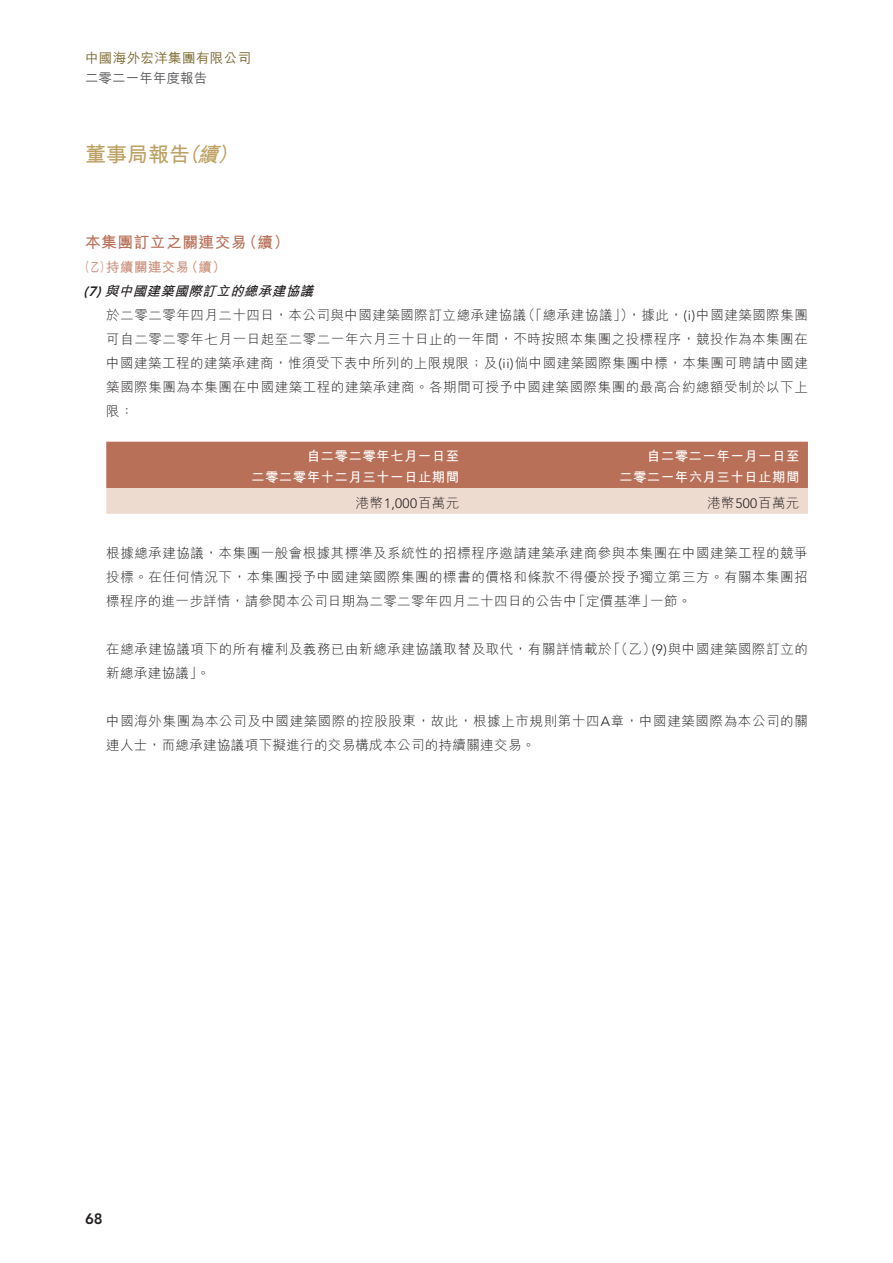
<style>
.page{position:relative;width:893px;height:1263px;background:#fff}
.page>*{position:absolute;margin:0;border:0;box-sizing:border-box;transform-origin:0 0}
.t1{font:700 21px "M Hei HK";color:#bda164}
.t2{font:700 15.75px "M Hei HK";letter-spacing:.03em;color:#b87059}
.t3{font:800 15px "Avenir LT Std";color:#231f20}
.t4{font:300 13.5px/24px "M Hei HK";letter-spacing:.04em;color:#231f20}
.t5{font:700 13.5px/21px "M Hei HK";letter-spacing:.03em;color:#fff;text-align:right}
.t6{font:italic 700 13.5px "M Hei HK";color:#231f20}
.t7{font:500 13.5px "M Hei HK";letter-spacing:.03em;color:#7b6931}
.t8{font:700 13.5px "M Hei HK";letter-spacing:.03em;color:#ca937e;scale:.7 1}
.t9{font:500 13.5px "M Hei HK";letter-spacing:.01em;color:#57585a}
.s1{font-style:italic}
.s2{font-family:"Avenir LT Std";font-weight:800}
.s3{font-family:"Avenir LT Std"}
</style>
<div class="page">
<svg style="left:106px;top:442px;width:702px;height:72px;background:#cb9784"></svg>
<p class="t7" style="left:85px;top:48px;width:168px">中國海外宏洋集團有限公司</p>
<p class="t9" style="left:85px;top:68px;width:124px">二零二一年年度報告</p>
<h1 class="t1" style="left:85px;top:139px;width:159px">董事局報告<span class="s1">（續）</span></h1>
<p class="t2" style="left:85px;top:231px;width:206px">本集團訂立之關連交易（續）</p>
<p class="t8" style="left:80px;top:257px;width:210px">（乙）持續關連交易（續）</p>
<p class="t6" style="left:84px;top:281px;width:236px"><span class="s2">(7)</span>與中國建築國際訂立的總承建協議</p>
<p class="t4" style="left:106px;top:303px;width:703px">於二零二零年四月二十四日，本公司與中國建築國際訂立總承建協議（「總承建協議」），據此，<span class="s3">(i)</span>中國建築國際集團</p>
<p class="t4" style="left:106px;top:327px;width:703px">可自二零二零年七月一日起至二零二一年六月三十日止的一年間，不時按照本集團之投標程序，競投作為本集團在</p>
<p class="t4" style="left:106px;top:351px;width:703px">中國建築工程的建築承建商，惟須受下表中所列的上限規限；及<span class="s3">(ii)</span>倘中國建築國際集團中標，本集團可聘請中國建</p>
<p class="t4" style="left:106px;top:375px;width:703px">築國際集團為本集團在中國建築工程的建築承建商。各期間可授予中國建築國際集團的最高合約總額受制於以下上</p>
<p class="t4" style="left:106px;top:399px;width:29px">限：</p>
<p class="t5" style="left:251px;top:444px;width:210px">自二零二零年七月一日至<br>二零二零年十二月三十一日止期間</p>
<p class="t5" style="left:619px;top:444px;width:182px">自二零二一年一月一日至<br>二零二一年六月三十日止期間</p>
<p class="t4" style="left:356px;top:490px;width:105px">港幣<span class="s3">1,000</span>百萬元</p>
<p class="t4" style="left:707px;top:490px;width:94px">港幣<span class="s3">500</span>百萬元</p>
<p class="t4" style="left:106px;top:541px;width:703px;text-align:justify">根據總承建協議，本集團一般會根據其標準及系統性的招標程序邀請建築承建商參與本集團在中國建築工程的競爭投標。在任何情況下，本集團授予中國建築國際集團的標書的價格和條款不得優於授予獨立第三方。有關本集團招標程序的進一步詳情，請參閱本公司日期為二零二零年四月二十四日的公告中「定價基準」一節。</p>
<p class="t4" style="left:106px;top:637px;width:703px">在總承建協議項下的所有權利及義務已由新總承建協議取替及取代，有關詳情載於「（乙）<span class="s3">(9)</span>與中國建築國際訂立的新總承建協議」。</p>
<p class="t4" style="left:106px;top:709px;width:703px">中國海外集團為本公司及中國建築國際的控股股東，故此，根據上市規則第十四<span class="s3">A</span>章，中國建築國際為本公司的關連人士，而總承建協議項下擬進行的交易構成本公司的持續關連交易。</p>
<p class="t3" style="left:85px;top:1209px;width:19px">68</p>
</div>
